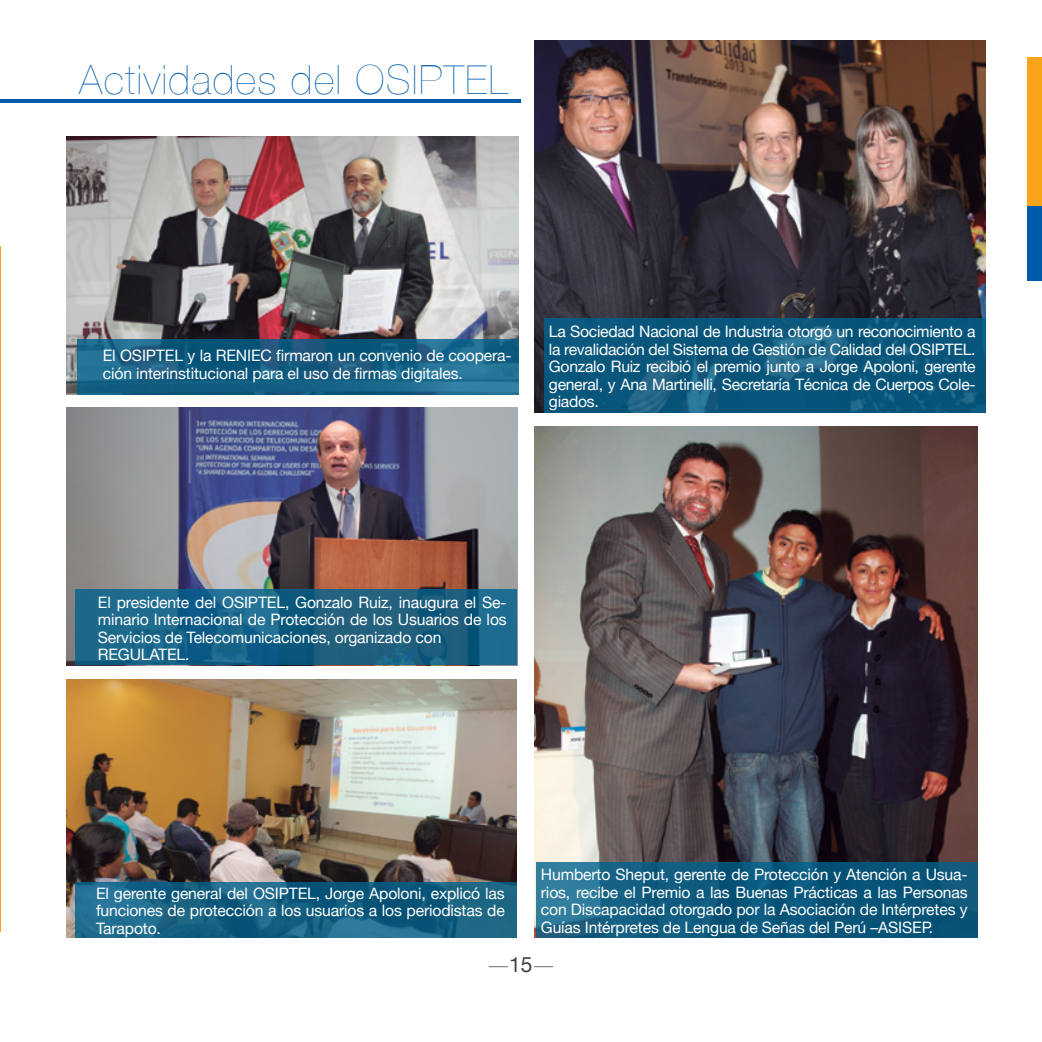
<style>
.page{position:relative;width:1042px;height:1042px;background:#fff}
.page>*{position:absolute;margin:0;border:0;box-sizing:border-box;transform-origin:0 0}
.t1{font:200 40.25px "Helvetica Neue";letter-spacing:.04em;color:#005cab}
.t2{font:21px "Helvetica Neue";color:#414042}
.t3{font:15.75px/17.5px "Helvetica Neue";letter-spacing:-.01em;color:#fff;text-align:justify}
</style>
<div class="page">
<hr style="left:489px;top:966px;width:64px;height:1px;background:#6d6e71">
<div style="left:508px;top:954px;width:26px;height:25px;background:#fff"></div>
<div style="left:1027px;top:57px;width:15px;height:223px;background:#faa41a"></div>
<div style="left:1027px;top:206px;width:15px;height:74px;background:#005cab"></div>
<img style="left:535px;top:40px;width:450px;height:373px">
<img style="left:66px;top:407px;width:451px;height:258px">
<img style="left:66px;top:137px;width:452px;height:258px">
<img style="left:66px;top:680px;width:451px;height:258px">
<hr style="left:0;top:247px;width:1px;height:684px;background:#faa41a">
<img style="left:535px;top:427px;width:442px;height:511px">
<svg style="left:536px;top:862px;width:441px;height:76px;background:#0f5b7f"></svg>
<svg style="left:544px;top:318px;width:442px;height:95px;background:#0c587d"></svg>
<svg style="left:76px;top:589px;width:441px;height:76px;background:#196285"></svg>
<svg style="left:77px;top:339px;width:442px;height:56px;background:#166185"></svg>
<svg style="left:75px;top:882px;width:442px;height:56px;background:#166284"></svg>
<hr style="left:0;top:99px;width:521px;height:4px;background:#005cab">
<h1 class="t1" style="left:79px;top:48px;width:430px">Actividades del OSIPTEL</h1>
<p class="t3" style="left:103px;top:346px;width:410px">El OSIPTEL y la RENIEC firmaron un convenio de coopera&shy;ción interinstitucional para el uso de firmas digitales.</p>
<p class="t3" style="left:549px;top:322px;width:428px">La Sociedad Nacional de Industria otorgó un reconocimiento a la revalidación del Sistema de Gestión de Calidad del OSIPTEL.<br>Gonzalo Ruiz recibió el premio junto a Jorge Apoloni, gerente general, y Ana Martinelli, Secretaría Técnica de Cuerpos Cole&shy;giados.</p>
<p class="t3" style="left:98px;top:592px;width:410px;text-align:left">El presidente del OSIPTEL, Gonzalo Ruiz, inaugura el Se&shy;minario Internacional de Protección de los Usuarios de los Servicios de Telecomunicaciones, organizado con REGULATEL.</p>
<p class="t3" style="left:96px;top:883px;width:410px">El gerente general del OSIPTEL, Jorge Apoloni, explicó las funciones de protección a los usuarios a los periodistas de Tarapoto.</p>
<h2 class="t2" style="left:509px;top:947px;width:25px">15</h2>
<p class="t3" style="left:541px;top:864px;width:428px">Humberto Sheput, gerente de Protección y Atención a Usua&shy;rios, recibe el Premio a las Buenas Prácticas a las Personas con Discapacidad otorgado por la Asociación de Intérpretes y Guías Intérpretes de Lengua de Señas del Perú –ASISEP.</p>
</div>
